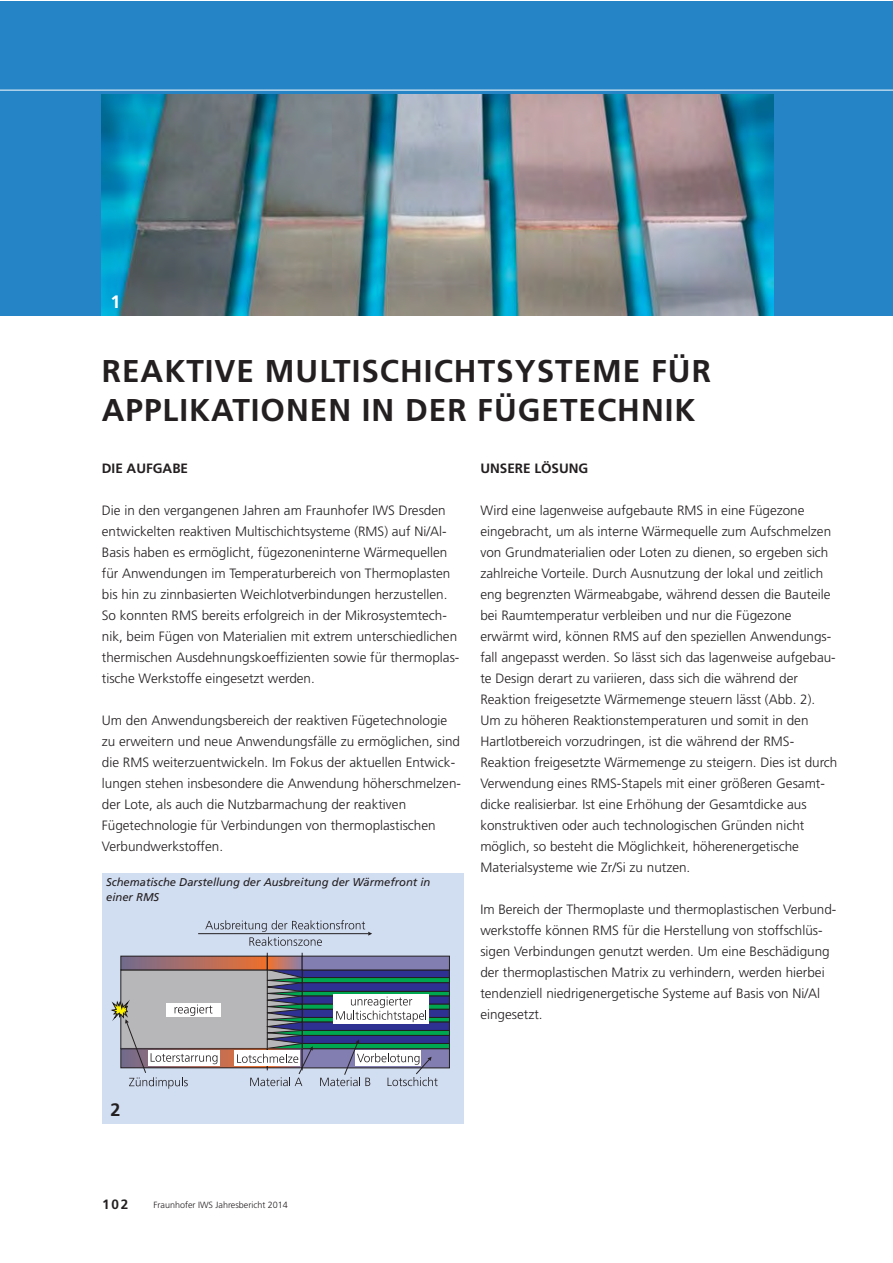
<style>
.page{position:relative;width:893px;height:1263px;background:#fff}
.page>*{position:absolute;margin:0;border:0;box-sizing:border-box;transform-origin:0 0}
.t1{font:700 31.5px/39px "Frutiger LT Com";letter-spacing:.03em;color:#231f20}
.t2{font:700 18px "Frutiger LT Com";color:#fff}
.t3{font:700 18px "Frutiger LT Com";color:#231f20}
.t4{font:300 13.5px/21px "Frutiger LT Com";color:#231f20}
.t5{font:700 13.5px "Frutiger LT Com";color:#231f20}
.t6{font:italic 11.25px/15px "Frutiger LT Com";color:#231f20}
.t7{font:300 9px "Frutiger LT Com";color:#231f20}
</style>
<div class="page">
<div style="left:0;top:2px;width:892px;height:313px;background:#2484c6"></div>
<img style="left:102px;top:95px;width:671px;height:220px">
<div style="left:102px;top:873px;width:361px;height:250px;background:#d1ddf1"></div>
<hr style="left:0;top:90px;width:892px;height:1px;background:#fff">
<hr style="left:302px;top:953px;width:1px;height:117px;background:#231f20">
<div style="left:120px;top:970px;width:182px;height:79px;background:#b7b7b9;border:1px solid #231f20"></div>
<div style="left:166px;top:1003px;width:54px;height:14px;background:#fff"></div>
<div style="left:302px;top:970px;width:148px;height:8px;background:#2e3092;border:1px solid #231f20"></div>
<svg style="left:313px;top:977px;width:137px;height:5px"></svg>
<div style="left:302px;top:982px;width:148px;height:10px;background:#2e3092;border:1px solid #231f20"></div>
<svg style="left:313px;top:991px;width:137px;height:5px"></svg>
<div style="left:302px;top:996px;width:148px;height:9px;background:#2e3092;border:1px solid #231f20"></div>
<svg style="left:313px;top:1004px;width:137px;height:5px"></svg>
<div style="left:302px;top:1009px;width:148px;height:9px;background:#2e3092;border:1px solid #231f20"></div>
<svg style="left:313px;top:1017px;width:137px;height:5px"></svg>
<div style="left:302px;top:1022px;width:148px;height:9px;background:#2e3092;border:1px solid #231f20"></div>
<svg style="left:313px;top:1030px;width:137px;height:5px"></svg>
<div style="left:302px;top:1035px;width:148px;height:9px;background:#2e3092;border:1px solid #231f20"></div>
<svg style="left:313px;top:1043px;width:137px;height:5px"></svg>
<div style="left:333px;top:994px;width:96px;height:30px;background:#fff"></div>
<svg style="left:336px;top:997px;width:90px;height:25px"></svg>
<hr style="left:267px;top:953px;width:1px;height:117px;background:#231f20">
<svg style="left:122px;top:958px;width:144px;height:10px"></svg>
<div style="left:120px;top:956px;width:148px;height:14px;border:1px solid #231f20"></div>
<svg style="left:269px;top:958px;width:31px;height:10px"></svg>
<div style="left:267px;top:956px;width:35px;height:14px;border:1px solid #231f20"></div>
<div style="left:302px;top:956px;width:148px;height:14px;background:#827eb2;border:1px solid #231f20"></div>
<svg style="left:217px;top:1050px;width:20px;height:16px"></svg>
<div style="left:120px;top:1048px;width:148px;height:20px;border:1px solid #231f20"></div>
<div style="left:302px;top:1048px;width:148px;height:20px;background:#827eb2;border:1px solid #231f20"></div>
<svg style="left:217px;top:1051px;width:2px;height:15px"></svg>
<div style="left:234px;top:1051px;width:66px;height:15px;background:#fff"></div>
<hr style="left:198px;top:933px;width:170px;height:1px;background:#231f20">
<svg style="left:205px;top:920px;width:167px;height:26px"></svg>
<svg style="left:110px;top:998px;width:107px;height:91px"></svg>
<svg style="left:237px;top:969px;width:76px;height:117px"></svg>
<svg style="left:320px;top:1039px;width:118px;height:47px"></svg>
<h2 class="t2" style="left:110px;top:294px;width:12px">1</h2>
<h1 class="t1" style="left:102px;top:354px;width:611px">REAKTIVE MULTISCHICHTSYSTEME FÜR<br>APPLIKATIONEN IN DER FÜGETECHNIK</h1>
<p class="t5" style="left:102px;top:463px;width:88px">DIE AUFGABE</p>
<p class="t4" style="left:102px;top:501px;width:359px">Die in den vergangenen Jahren am Fraunhofer IWS Dresden entwickelten reaktiven Multischichtsysteme (RMS) auf Ni/Al-Basis haben es ermöglicht, fügezoneninterne Wärmequellen für Anwendungen im Temperaturbereich von Thermoplasten bis hin zu zinnbasierten Weichlotverbindungen herzustellen.<br>So konnten RMS bereits erfolgreich in der Mikrosystemtech&shy;nik, beim Fügen von Materialien mit extrem unterschiedlichen thermischen Ausdehnungskoeffizienten sowie für thermoplas&shy;tische Werkstoffe eingesetzt werden.</p>
<p class="t4" style="left:102px;top:711px;width:361px">Um den Anwendungsbereich der reaktiven Fügetechnologie zu erweitern und neue Anwendungsfälle zu ermöglichen, sind die RMS weiterzuentwickeln. Im Fokus der aktuellen Entwick&shy;lungen stehen insbesondere die Anwendung höherschmelzen&shy;der Lote, als auch die Nutzbarmachung der reaktiven Fügetechnologie für Verbindungen von thermoplastischen Verbundwerkstoffen.</p>
<p class="t6" style="left:106px;top:875px;width:326px">Schematische Darstellung der Ausbreitung der Wärmefront in einer RMS</p>
<p class="t5" style="left:480px;top:463px;width:110px">UNSERE LÖSUNG</p>
<p class="t4" style="left:480px;top:501px;width:359px">Wird eine lagenweise aufgebaute RMS in eine Fügezone eingebracht, um als interne Wärmequelle zum Aufschmelzen von Grundmaterialien oder Loten zu dienen, so ergeben sich zahlreiche Vorteile. Durch Ausnutzung der lokal und zeitlich eng begrenzten Wärmeabgabe, während dessen die Bauteile bei Raumtemperatur verbleiben und nur die Fügezone erwärmt wird, können RMS auf den speziellen Anwendungs&shy;fall angepasst werden. So lässt sich das lagenweise aufgebau&shy;te Design derart zu variieren, dass sich die während der Reaktion freigesetzte Wärmemenge steuern lässt (Abb. 2).<br>Um zu höheren Reaktionstemperaturen und somit in den Hartlotbereich vorzudringen, ist die während der RMS-Reaktion freigesetzte Wärmemenge zu steigern. Dies ist durch Verwendung eines RMS-Stapels mit einer größeren Gesamt&shy;dicke realisierbar. Ist eine Erhöhung der Gesamtdicke aus konstruktiven oder auch technologischen Gründen nicht möglich, so besteht die Möglichkeit, höherenergetische Materialsysteme wie Zr/Si zu nutzen.</p>
<p class="t4" style="left:480px;top:900px;width:358px">Im Bereich der Thermoplaste und thermoplastischen Verbund&shy;werkstoffe können RMS für die Herstellung von stoffschlüs&shy;sigen Verbindungen genutzt werden. Um eine Beschädigung der thermoplastischen Matrix zu verhindern, werden hierbei tendenziell niedrigenergetische Systeme auf Basis von Ni/Al eingesetzt.</p>
<h2 class="t3" style="left:110px;top:1102px;width:12px">2</h2>
<p class="t5" style="left:102px;top:1199px;width:28px">102</p>
<p class="t7" style="left:154px;top:1201px;width:136px">Fraunhofer IWS Jahresbericht 2014</p>
</div>
